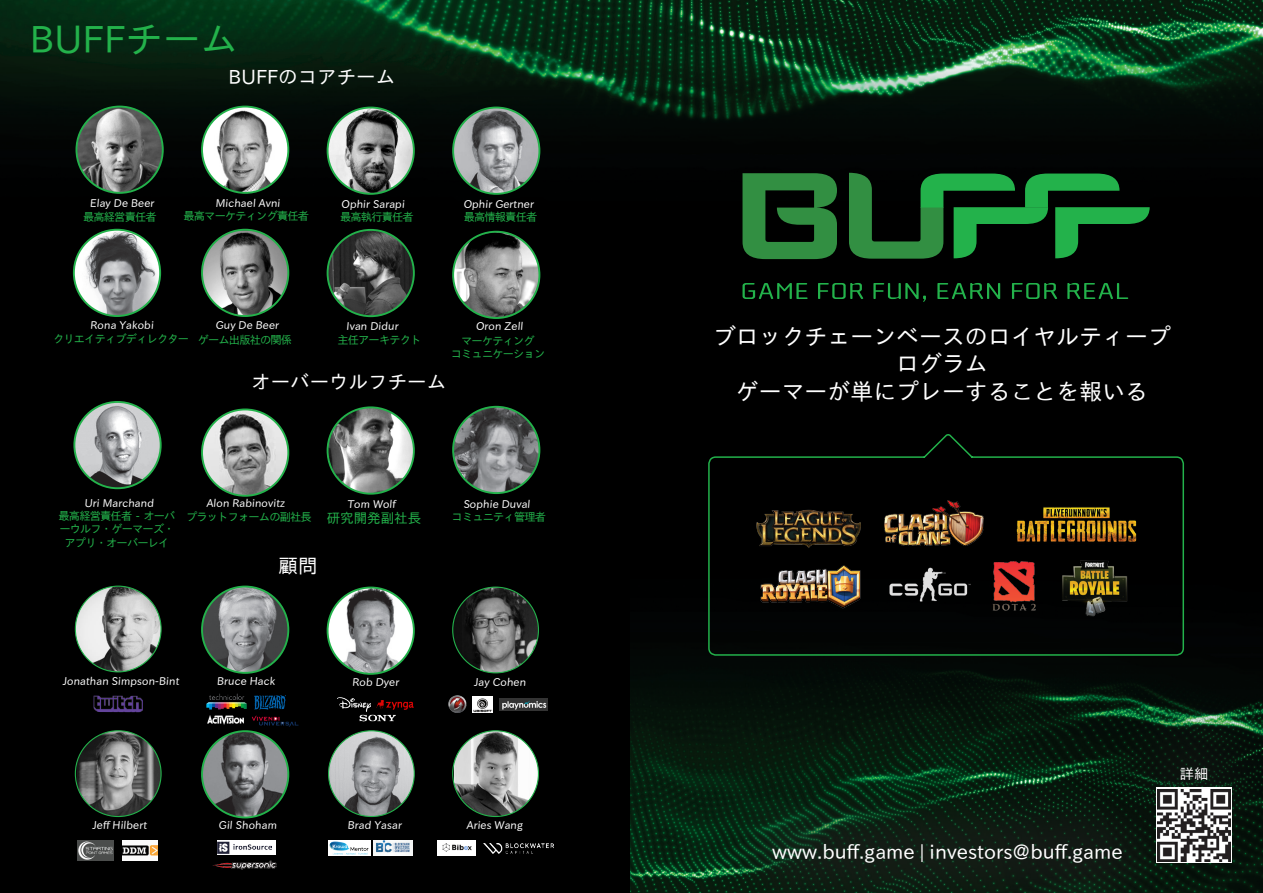
<style>
.page{position:relative;width:1263px;height:893px;background:#000}
.page>*{position:absolute;margin:0;border:0;box-sizing:border-box;transform-origin:0 0}
.t1{font:37.5px "IP Aex Gothic";color:#23b24b}
.t2{font:22.95px/27.5px "IP Aex Gothic";color:#fff;text-align:center}
.t3{font:19.95px "IP Aex Gothic";color:#fff}
.t4{font:19.5px "IP Aex Gothic";color:#fff}
.t5{font:14.25px "IP Aex Gothic";color:#fff}
.t6{font:13.5px "IP Aex Gothic";color:#23b24b}
.t7{font:11.25px/13.5px "IP Aex Gothic";letter-spacing:-.075em;color:#23b24b;text-align:center}
.t8{font:10.8px "IP Aex Gothic";color:#fff}
</style>
<div class="page">
<img style="left:631px;top:664px;width:632px;height:229px">
<img style="left:0;top:0;width:1263px;height:319px">
<svg style="left:742px;top:283px;width:386px;height:19px"></svg>
<svg style="left:742px;top:173px;width:95px;height:86px"></svg>
<svg style="left:849px;top:173px;width:301px;height:86px"></svg>
<div style="left:707px;top:776px;width:481px;height:117px;background:#231f20;opacity:.75"></div>
<div style="left:1095px;top:681px;width:168px;height:185px;background:#231f20;opacity:.75"></div>
<svg style="left:1156px;top:788px;width:76px;height:75px"></svg>
<img style="left:1158px;top:789px;width:72px;height:73px">
<svg style="left:708px;top:434px;width:477px;height:222px"></svg>
<img style="left:76px;top:107px;width:87px;height:86px;border-radius:43px">
<div style="left:76px;top:106px;width:88px;height:88px;border:2px solid #23b24b;border-radius:50%"></div>
<img style="left:202px;top:107px;width:86px;height:86px;border-radius:43px">
<div style="left:201px;top:106px;width:88px;height:88px;border:2px solid #23b24b;border-radius:50%"></div>
<img style="left:328px;top:108px;width:86px;height:86px;border-radius:43px">
<div style="left:327px;top:107px;width:88px;height:88px;border:2px solid #23b24b;border-radius:50%"></div>
<img style="left:453px;top:108px;width:86px;height:86px;border-radius:43px">
<div style="left:452px;top:107px;width:88px;height:88px;border:2px solid #23b24b;border-radius:50%"></div>
<img style="left:74px;top:230px;width:86px;height:86px;border-radius:43px">
<div style="left:73px;top:229px;width:88px;height:88px;border:2px solid #23b24b;border-radius:50%"></div>
<img style="left:202px;top:230px;width:86px;height:86px">
<div style="left:201px;top:229px;width:88px;height:88px;border:2px solid #23b24b;border-radius:50%"></div>
<img style="left:453px;top:232px;width:86px;height:86px;border-radius:43px">
<div style="left:452px;top:231px;width:88px;height:88px;border:2px solid #23b24b;border-radius:50%"></div>
<img style="left:328px;top:230px;width:86px;height:86px;border-radius:43px">
<div style="left:327px;top:229px;width:88px;height:88px;border:2px solid #23b24b;border-radius:50%"></div>
<img style="left:74px;top:402px;width:87px;height:86px;border-radius:43px">
<div style="left:73px;top:401px;width:89px;height:88px;border:2px solid #23b24b;border-radius:50%"></div>
<img style="left:202px;top:409px;width:86px;height:87px;border-radius:43px">
<div style="left:201px;top:408px;width:88px;height:89px;border:2px solid #23b24b;border-radius:50%"></div>
<img style="left:328px;top:407px;width:86px;height:87px;border-radius:43px">
<div style="left:327px;top:406px;width:88px;height:89px;border:2px solid #23b24b;border-radius:50%"></div>
<img style="left:453px;top:407px;width:86px;height:86px;border-radius:43px">
<div style="left:452px;top:406px;width:88px;height:88px;border:2px solid #23b24b;border-radius:50%"></div>
<img style="left:75px;top:586px;width:86px;height:86px;border-radius:43px">
<img style="left:94px;top:696px;width:49px;height:16px">
<img style="left:202px;top:587px;width:86px;height:86px;border-radius:43px">
<div style="left:201px;top:586px;width:88px;height:88px;border:2px solid #23b24b;border-radius:50%"></div>
<img style="left:328px;top:587px;width:86px;height:87px;border-radius:43px">
<div style="left:327px;top:587px;width:88px;height:88px;border:2px solid #23b24b;border-radius:50%"></div>
<img style="left:359px;top:714px;width:37px;height:8px">
<img style="left:376px;top:700px;width:38px;height:10px">
<img style="left:337px;top:697px;width:34px;height:15px">
<img style="left:453px;top:587px;width:85px;height:86px;border-radius:43px">
<img style="left:500px;top:698px;width:47px;height:12px">
<img style="left:476px;top:696px;width:17px;height:16px">
<img style="left:448px;top:695px;width:28px;height:18px">
<img style="left:254px;top:695px;width:31px;height:15px">
<img style="left:252px;top:715px;width:47px;height:11px">
<img style="left:207px;top:715px;width:37px;height:10px">
<img style="left:206px;top:693px;width:41px;height:17px">
<img style="left:77px;top:731px;width:83px;height:85px">
<img style="left:78px;top:840px;width:36px;height:21px">
<img style="left:122px;top:841px;width:35px;height:19px">
<img style="left:329px;top:731px;width:85px;height:85px;border-radius:43px">
<img style="left:202px;top:731px;width:86px;height:86px;border-radius:43px">
<div style="left:201px;top:730px;width:88px;height:88px;border:2px solid #23b24b;border-radius:50%"></div>
<img style="left:454px;top:731px;width:84px;height:85px">
<img style="left:438px;top:840px;width:37px;height:16px">
<img style="left:483px;top:843px;width:70px;height:10px">
<div style="left:217px;top:840px;width:58px;height:15px;background:#fff"></div>
<img style="left:217px;top:841px;width:55px;height:13px">
<img style="left:212px;top:861px;width:65px;height:9px">
<img style="left:373px;top:840px;width:39px;height:16px">
<img style="left:328px;top:840px;width:43px;height:16px">
<p class="t1" style="left:30px;top:18px;width:210px">BUFFチーム</p>
<p class="t4" style="left:229px;top:65px;width:168px">BUFFのコアチーム</p>
<p class="t8" style="left:90px;top:197px;width:67px">Elay De Beer</p>
<p class="t7" style="left:83px;top:211px;width:75px">最高経営責任者</p>
<p class="t8" style="left:216px;top:197px;width:67px">Michael Avni</p>
<p class="t7" style="left:183px;top:210px;width:127px">最高マーケティング責任者</p>
<p class="t8" style="left:341px;top:198px;width:66px">Ophir Sarapi</p>
<p class="t7" style="left:340px;top:211px;width:75px">最高執行責任者</p>
<p class="t8" style="left:463px;top:198px;width:73px">Ophir Gertner</p>
<p class="t7" style="left:464px;top:211px;width:75px">最高情報責任者</p>
<p class="t8" style="left:90px;top:319px;width:66px">Rona Yakobi</p>
<p class="t7" style="left:53px;top:333px;width:138px">クリエイティブディレクター</p>
<p class="t8" style="left:215px;top:319px;width:66px">Guy De Beer</p>
<p class="t8" style="left:346px;top:320px;width:55px">Ivan Didur</p>
<p class="t8" style="left:476px;top:320px;width:50px">Oron Zell</p>
<p class="t7" style="left:198px;top:333px;width:96px">ゲーム出版社の関係</p>
<p class="t7" style="left:337px;top:334px;width:86px">主任アーキテクト</p>
<p class="t7" style="left:461px;top:334px;width:75px">マーケティング</p>
<p class="t7" style="left:451px;top:348px;width:96px">コミュニケーション</p>
<p class="t4" style="left:251px;top:371px;width:196px">オーバーウルフチーム</p>
<p class="t2" style="left:713px;top:324px;width:459px">ブロックチェーンベースのロイヤルティープログラム</p>
<p class="t2" style="left:736px;top:379px;width:413px">ゲーマーが単にプレーすることを報いる</p>
<p class="t8" style="left:85px;top:497px;width:72px">Uri Marchand</p>
<p class="t8" style="left:206px;top:497px;width:81px">Alon Rabinovitz</p>
<p class="t8" style="left:347px;top:498px;width:50px">Tom Wolf</p>
<p class="t7" style="left:59px;top:509px;width:118px">最高経営責任者 - オーバーウルフ・ゲーマーズ・アプリ・オーバーレイ</p>
<p class="t6" style="left:327px;top:511px;width:96px">研究開発副社長</p>
<p class="t7" style="left:186px;top:510px;width:127px">プラットフォームの副社長</p>
<p class="t8" style="left:463px;top:498px;width:70px">Sophie Duval</p>
<p class="t7" style="left:452px;top:510px;width:96px">コミュニティ管理者</p>
<p class="t4" style="left:278px;top:555px;width:40px">顧問</p>
<p class="t8" style="left:63px;top:675px;width:119px">Jonathan Simpson-Bint</p>
<p class="t8" style="left:217px;top:675px;width:61px">Bruce Hack</p>
<p class="t8" style="left:352px;top:676px;width:49px">Rob Dyer</p>
<p class="t8" style="left:474px;top:676px;width:54px">Jay Cohen</p>
<p class="t5" style="left:1180px;top:765px;width:30px">詳細</p>
<p class="t8" style="left:93px;top:819px;width:57px">Jeff Hilbert</p>
<p class="t8" style="left:219px;top:819px;width:61px">Gil Shoham</p>
<p class="t8" style="left:347px;top:819px;width:57px">Brad Yasar</p>
<p class="t8" style="left:466px;top:819px;width:59px">Aries Wang</p>
<p class="t3" style="left:772px;top:841px;width:352px">www.buff.game | investors@buff.game</p>
</div>
